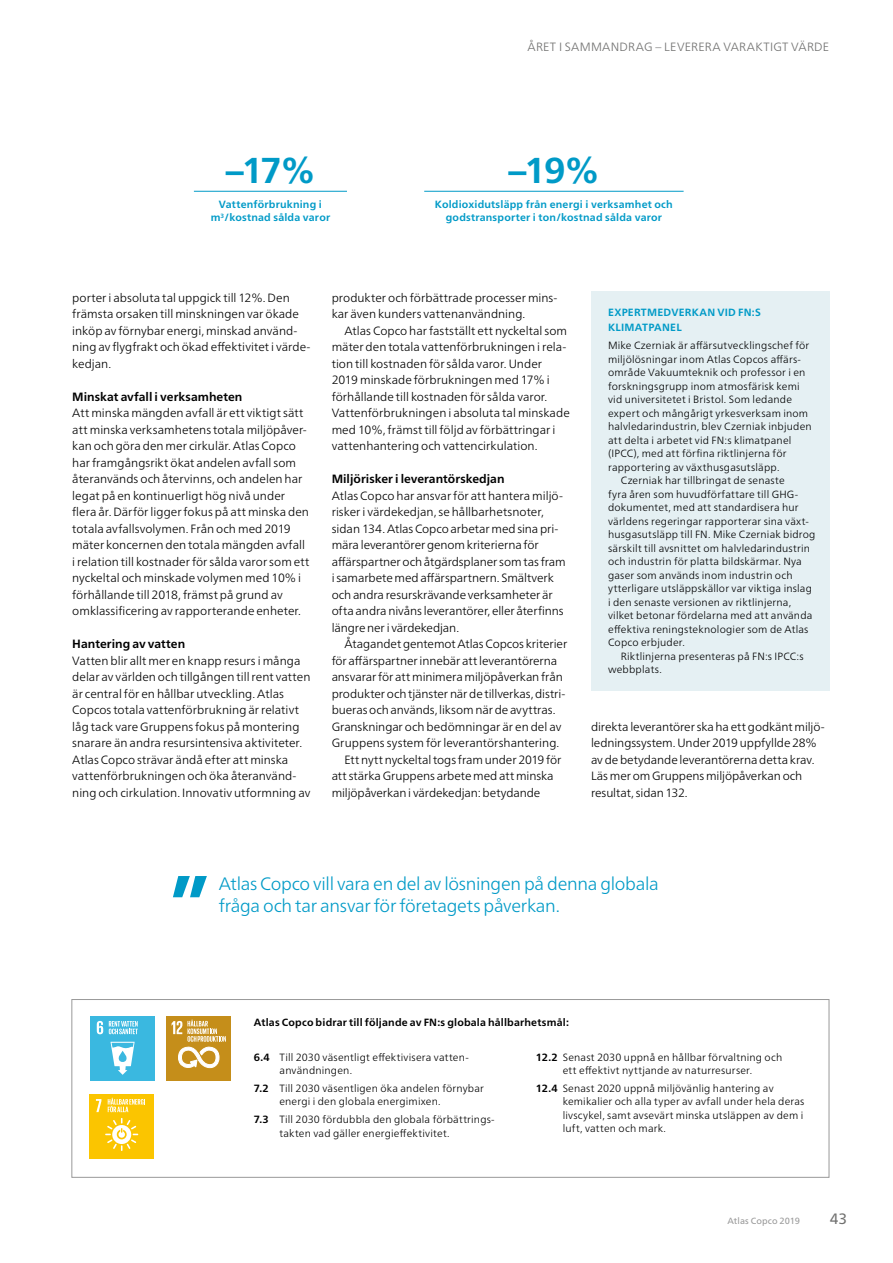
<style>
.page{position:relative;width:893px;height:1263px;background:#fff}
.page>*{position:absolute;margin:0;border:0;box-sizing:border-box;transform-origin:0 0}
.t1{font:700 36px "Neue Frutiger World";color:#009ac7}
.t2{font:300 18px/22.5px "Neue Frutiger World";letter-spacing:-.015em;color:#009ac7}
.t3{font:15px "Neue Frutiger World";color:#70706f}
.t4{font:300 12px/16.5px "Neue Frutiger World";color:#000001}
.t5{font:700 12px "Neue Frutiger World";letter-spacing:.005em;color:#000001}
.t6{font:300 12px "Neue Frutiger World";letter-spacing:.025em;color:#70706f}
.t7{font:300 10.5px/13.5px "Neue Frutiger World";letter-spacing:.015em;color:#000001}
.t8{font:700 10.5px/13.5px "Neue Frutiger World";letter-spacing:.02em;color:#009ac7;text-align:center}
.t9{font:700 10.5px "Neue Frutiger World";letter-spacing:.02em;color:#000001}
.t10{font:9px "Neue Frutiger World";letter-spacing:.01em;color:#999}
.s1{font-weight:700}
</style>
<div class="page">
<div style="left:591px;top:291px;width:238px;height:400px;background:#e5f0f3"></div>
<svg style="left:173px;top:876px;width:34px;height:21px"></svg>
<div style="left:72px;top:999px;width:757px;height:178px;border:1px solid #999"></div>
<div style="left:89px;top:1093px;width:65px;height:65px;background:#fbc500"></div>
<svg style="left:96px;top:1099px;width:5px;height:13px"></svg>
<svg style="left:105px;top:1118px;width:33px;height:33px"></svg>
<svg style="left:108px;top:1098px;width:37px;height:14px"></svg>
<div style="left:90px;top:1016px;width:65px;height:64px;background:#3ab8e0"></div>
<svg style="left:97px;top:1021px;width:6px;height:13px"></svg>
<svg style="left:111px;top:1042px;width:24px;height:33px"></svg>
<svg style="left:109px;top:1021px;width:29px;height:13px"></svg>
<div style="left:167px;top:1016px;width:64px;height:64px;background:#c58e1a"></div>
<svg style="left:172px;top:1019px;width:54px;height:49px"></svg>
<hr style="left:194px;top:191px;width:153px;height:1px;background:#009ac7">
<hr style="left:424px;top:191px;width:260px;height:1px;background:#009ac7">
<h1 class="t1" style="left:226px;top:138px;width:91px">–17%</h1>
<p class="t8" style="left:211px;top:197px;width:121px">Vattenförbrukning i m<sup>3</sup>/kostnad sålda varor</p>
<p class="t6" style="left:527px;top:37px;width:303px">ÅRET I SAMMANDRAG – LEVERERA VARAKTIGT VÄRDE</p>
<h1 class="t1" style="left:509px;top:138px;width:92px">–19%</h1>
<p class="t8" style="left:435px;top:197px;width:239px">Koldioxidutsläpp från energi i verksamhet och godstransporter i ton/kostnad sålda varor</p>
<p class="t4" style="left:72px;top:289px;width:240px">porter i absoluta tal uppgick till 12%. Den främsta orsaken till minskningen var ökade inköp av förnybar energi, minskad använd&shy;ning av flygfrakt och ökad effektivitet i värde&shy;kedjan.</p>
<p class="t5" style="left:72px;top:386px;width:172px">Minskat avfall i verksamheten</p>
<p class="t4" style="left:72px;top:405px;width:239px">Att minska mängden avfall är ett viktigt sätt att minska verksamhetens totala miljöpåver&shy;kan och göra den mer cirkulär. Atlas Copco har framgångsrikt ökat andelen avfall som återanvänds och återvinns, och andelen har legat på en kontinuerligt hög nivå under flera år. Därför ligger fokus på att minska den totala avfallsvolymen. Från och med 2019 mäter koncernen den totala mängden avfall i relation till kostnader för sålda varor som ett nyckeltal och minskade volymen med 10% i förhållande till 2018, främst på grund av omklassificering av rapporterande enheter.</p>
<p class="t5" style="left:72px;top:633px;width:114px">Hantering av vatten</p>
<p class="t4" style="left:72px;top:652px;width:240px">Vatten blir allt mer en knapp resurs i många delar av världen och tillgången till rent vatten är central för en hållbar utveckling. Atlas Copcos totala vattenförbrukning är relativt låg tack vare Gruppens fokus på montering snarare än andra resursintensiva aktiviteter.<br>Atlas Copco strävar ändå efter att minska vattenförbrukningen och öka återanvänd&shy;ning och cirkulation. Innovativ utformning av</p>
<p class="t4" style="left:332px;top:289px;width:227px">produkter och förbättrade processer mins&shy;kar även kunders vattenanvändning.</p>
<p class="t4" style="left:332px;top:322px;width:240px;text-indent:13px">Atlas Copco har fastställt ett nyckeltal som mäter den totala vattenförbrukningen i rela&shy;tion till kostnaden för sålda varor. Under 2019 minskade förbrukningen med 17% i förhållande till kostnaden för sålda varor.<br>Vattenförbrukningen i absoluta tal minskade med 10%, främst till följd av förbättringar i vattenhantering och vattencirkulation.</p>
<p class="t5" style="left:332px;top:468px;width:174px">Miljörisker i leverantörskedjan</p>
<p class="t4" style="left:332px;top:487px;width:236px">Atlas Copco har ansvar för att hantera miljö&shy;risker i värdekedjan, se hållbarhetsnoter, sidan 134. Atlas Copco arbetar med sina pri&shy;mära leverantörer genom kriterierna för affärspartner och åtgärdsplaner som tas fram i samarbete med affärspartnern. Smältverk och andra resurskrävande verksamheter är ofta andra nivåns leverantörer, eller återfinns längre ner i värdekedjan.</p>
<p class="t4" style="left:344px;top:636px;width:224px">Åtagandet gentemot Atlas Copcos kriterier</p>
<p class="t4" style="left:332px;top:652px;width:227px">för affärspartner innebär att leverantörerna</p>
<p class="t4" style="left:332px;top:669px;width:233px">ansvarar för att minimera miljöpåverkan från</p>
<p class="t4" style="left:332px;top:685px;width:235px">produkter och tjänster när de tillverkas, distri-</p>
<p class="t4" style="left:332px;top:702px;width:225px">bueras och används, liksom när de avyttras.</p>
<p class="t4" style="left:332px;top:718px;width:231px">Granskningar och bedömningar är en del av</p>
<p class="t4" style="left:332px;top:735px;width:229px">Gruppens system för leverantörshantering.</p>
<p class="t4" style="left:344px;top:751px;width:218px">Ett nytt nyckeltal togs fram under 2019 för</p>
<p class="t4" style="left:332px;top:768px;width:223px">att stärka Gruppens arbete med att minska</p>
<p class="t4" style="left:332px;top:784px;width:210px">miljöpåverkan i värdekedjan: betydande</p>
<p class="t8" style="left:608px;top:305px;width:154px;line-height:15px;text-align:left">EXPERTMEDVERKAN VID FN:S<br>KLIMATPANEL</p>
<p class="t7" style="left:608px;top:339px;width:203px">Mike Czerniak är affärsutvecklingschef för</p>
<p class="t7" style="left:608px;top:352px;width:194px">miljölösningar inom Atlas Copcos affärs-</p>
<p class="t7" style="left:608px;top:366px;width:199px">område Vakuumteknik och professor i en</p>
<p class="t7" style="left:608px;top:379px;width:193px">forskningsgrupp inom atmosfärisk kemi</p>
<p class="t7" style="left:608px;top:393px;width:185px">vid universitetet i Bristol. Som ledande</p>
<p class="t7" style="left:608px;top:406px;width:202px">expert och mångårigt yrkesverksam inom</p>
<p class="t7" style="left:608px;top:420px;width:205px">halvledarindustrin, blev Czerniak inbjuden</p>
<p class="t7" style="left:608px;top:433px;width:185px">att delta i arbetet vid FN:s klimatpanel</p>
<p class="t7" style="left:608px;top:447px;width:180px">(IPCC), med att förfina riktlinjerna för</p>
<p class="t7" style="left:608px;top:460px;width:173px">rapportering av växthusgasutsläpp.</p>
<p class="t7" style="left:621px;top:474px;width:165px">Czerniak har tillbringat de senaste</p>
<p class="t7" style="left:608px;top:487px;width:191px">fyra åren som huvudförfattare till GHG-</p>
<p class="t7" style="left:608px;top:501px;width:192px">dokumentet, med att standardisera hur</p>
<p class="t7" style="left:608px;top:514px;width:202px">världens regeringar rapporterar sina växt-</p>
<p class="t7" style="left:608px;top:528px;width:209px">husgasutsläpp till FN. Mike Czerniak bidrog</p>
<p class="t7" style="left:608px;top:541px;width:203px">särskilt till avsnittet om halvledarindustrin</p>
<p class="t7" style="left:608px;top:555px;width:195px">och industrin för platta bildskärmar. Nya</p>
<p class="t7" style="left:608px;top:568px;width:186px">gaser som används inom industrin och</p>
<p class="t7" style="left:608px;top:582px;width:205px">ytterligare utsläppskällor var viktiga inslag</p>
<p class="t7" style="left:608px;top:595px;width:185px">i den senaste versionen av riktlinjerna,</p>
<p class="t7" style="left:608px;top:609px;width:206px">vilket betonar fördelarna med att använda</p>
<p class="t7" style="left:608px;top:622px;width:202px">effektiva reningsteknologier som de Atlas</p>
<p class="t7" style="left:608px;top:636px;width:78px">Copco erbjuder.</p>
<p class="t7" style="left:621px;top:649px;width:184px">Riktlinjerna presenteras på FN:s IPCC:s</p>
<p class="t7" style="left:608px;top:663px;width:55px">webbplats.</p>
<p class="t4" style="left:591px;top:718px;width:235px">direkta leverantörer ska ha ett godkänt miljö&shy;ledningssystem. Under 2019 uppfyllde 28% av de betydande leverantörerna detta krav.<br>Läs mer om Gruppens miljöpåverkan och resultat, sidan 132.</p>
<h2 class="t2" style="left:219px;top:872px;width:442px">Atlas Copco vill vara en del av lösningen på denna globala fråga och tar ansvar för företagets påverkan.</h2>
<p class="t9" style="left:254px;top:1013px;width:317px">Atlas Copco bidrar till följande av FN:s globala hållbarhetsmål:</p>
<p class="t7" style="left:280px;top:1050px;width:191px;text-indent:-26px"><span class="s1">6.4</span> Till 2030 väsentligt effektivisera vatten&shy;användningen.</p>
<p class="t7" style="left:279px;top:1081px;width:206px;text-indent:-26px"><span class="s1">7.2</span> Till 2030 väsentligen öka andelen förnybar energi i den globala energimixen.</p>
<p class="t7" style="left:279px;top:1113px;width:217px;text-indent:-26px"><span class="s1">7.3</span> Till 2030 fördubbla den globala förbättrings&shy;takten vad gäller energieffektivitet.</p>
<p class="t7" style="left:536px;top:1050px;width:248px;text-align:center"><span class="s1">12.2</span> Senast 2030 uppnå en hållbar förvaltning och ett effektivt nyttjande av naturresurser.</p>
<p class="t7" style="left:563px;top:1081px;width:243px;text-indent:-27px"><span class="s1">12.4</span> Senast 2020 uppnå miljövänlig hantering av kemikalier och alla typer av avfall under hela deras livscykel, samt avsevärt minska utsläppen av dem i luft, vatten och mark.</p>
<p class="t10" style="left:727px;top:1213px;width:74px">Atlas Copco 2019</p>
<p class="t3" style="left:830px;top:1206px;width:19px">43</p>
</div>
